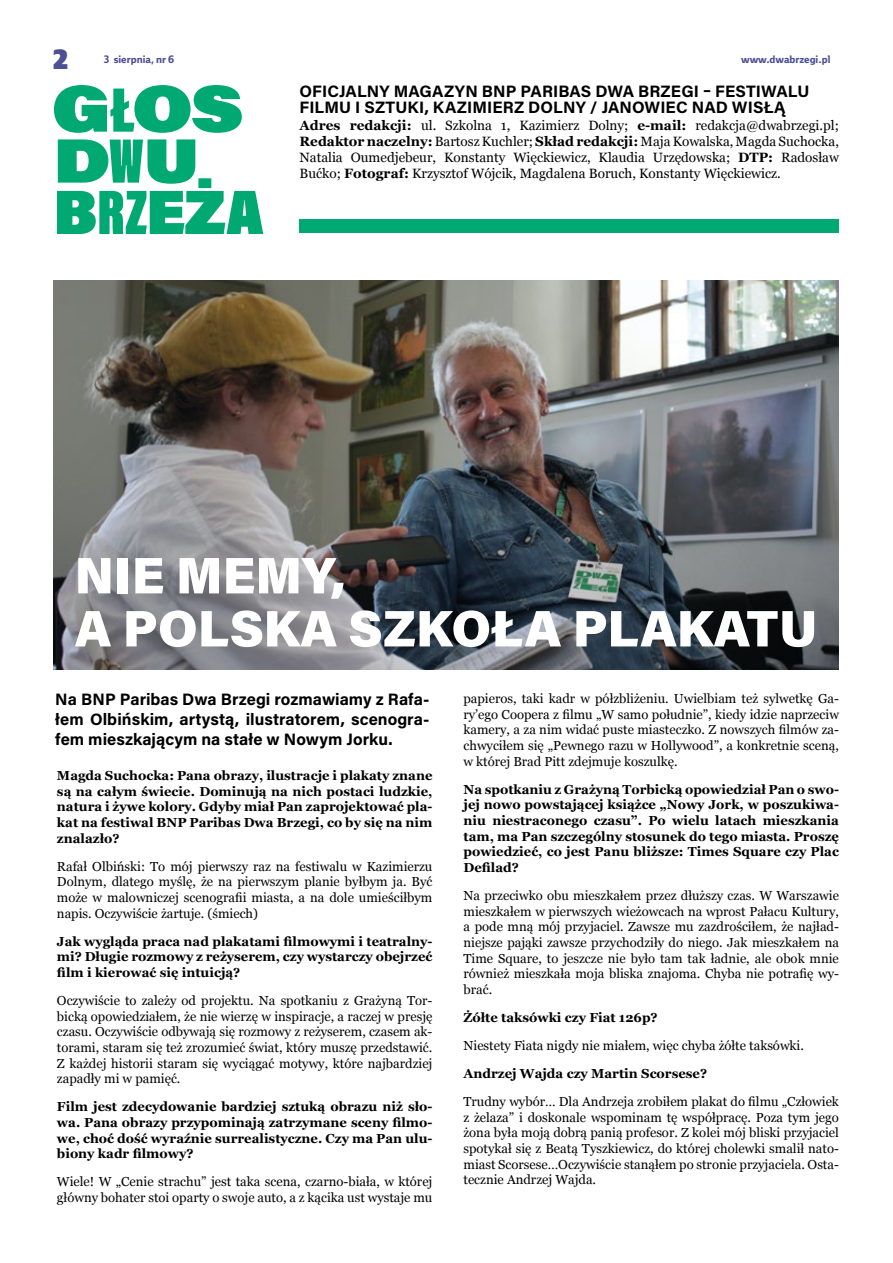
<style>
.page{position:relative;width:893px;height:1263px;background:#fff}
.page>*{position:absolute;margin:0;border:0;box-sizing:border-box;transform-origin:0 0}
.t1{font:900 51.3px/53.1px "Acumin Pro";color:#fff}
.t2{font:27px "Ebony Bl";color:#4e5096}
.t3{font:700 16.5px/19.8px "Acumin Pro";letter-spacing:.005em;color:#000}
.t4{font:13.5px/16.2px "Georgia";color:#000;text-align:justify}
.t5{font:13.05px/15.6px "Georgia";color:#000;text-align:justify}
.t6{font:700 13.05px/15.6px "Georgia";color:#000;text-align:justify}
.t7{font:700 10.5px "Ebony";color:#4e5096}
.s1{font-weight:700}
</style>
<div class="page">
<img style="left:53px;top:281px;width:786px;height:388px">
<svg style="left:54px;top:85px;width:188px;height:48px"></svg>
<svg style="left:57px;top:139px;width:206px;height:95px"></svg>
<div style="left:300px;top:220px;width:539px;height:13px;background:#00a872"></div>
<h2 class="t2" style="left:53px;top:41px;width:17px">2</h2>
<p class="t7" style="left:104px;top:52px;width:72px">3 sierpnia, nr 6</p>
<p class="t7" style="left:741px;top:52px;width:91px">www.dwabrzegi.pl</p>
<p class="t3" style="left:300px;top:83px;width:511px;line-height:16.2px">OFICJALNY MAGAZYN BNP PARIBAS DWA BRZEGI – FESTIWALU<br>FILMU I SZTUKI, KAZIMIERZ DOLNY / JANOWIEC NAD WISŁĄ</p>
<p class="t4" style="left:300px;top:116px;width:541px"><span class="s1">Adres redakcji:</span> ul. Szkolna 1, Kazimierz Dolny; <span class="s1">e-mail:</span> redakcja@dwabrzegi.pl; <span class="s1">Redaktor naczelny:</span> Bartosz Kuchler; <span class="s1">Skład redakcji:</span> Maja Kowalska, Magda Suchocka, Natalia Oumedjebeur, Konstanty Więckiewicz, Klaudia Urzędowska; <span class="s1">DTP:</span> Radosław Bućko; <span class="s1">Fotograf:</span> Krzysztof Wójcik, Magdalena Boruch, Konstanty Więckiewicz.</p>
<h1 class="t1" style="left:75px;top:546px;width:744px">NIE MEMY,<br>A POLSKA SZKOŁA PLAKATU</h1>
<p class="t3" style="left:55px;top:689px;width:376px;text-align:justify">Na BNP Paribas Dwa Brzegi rozmawiamy z Rafa&shy;łem Olbińskim, artystą, ilustratorem, scenogra&shy;fem mieszkającym na stałe w Nowym Jorku.</p>
<p class="t5" style="left:463px;top:690px;width:377px">papieros, taki kadr w półzbliżeniu. Uwielbiam też sylwetkę Ga&shy;ry’ego Coopera z filmu „W samo południe”, kiedy idzie naprzeciw kamery, a za nim widać puste miasteczko. Z nowszych filmów za&shy;chwyciłem się „Pewnego razu w Hollywood”, a konkretnie sceną, w której Brad Pitt zdejmuje koszulkę.</p>
<p class="t6" style="left:463px;top:781px;width:377px">Na spotkaniu z Grażyną Torbicką opowiedział Pan o swo&shy;jej nowo powstającej książce „Nowy Jork, w poszukiwa&shy;niu niestraconego czasu”. Po wielu latach mieszkania tam, ma Pan szczególny stosunek do tego miasta. Proszę powiedzieć, co jest Panu bliższe: Times Square czy Plac Defilad?</p>
<p class="t5" style="left:463px;top:887px;width:377px">Na przeciwko obu mieszkałem przez dłuższy czas. W Warszawie mieszkałem w pierwszych wieżowcach na wprost Pałacu Kultury, a pode mną mój przyjaciel. Zawsze mu zazdrościłem, że najład&shy;niejsze pająki zawsze przychodziły do niego. Jak mieszkałem na Time Square, to jeszcze nie było tam tak ładnie, ale obok mnie również mieszkała moja bliska znajoma. Chyba nie potrafię wy&shy;brać.</p>
<p class="t6" style="left:463px;top:1009px;width:196px">Żółte taksówki czy Fiat 126p?</p>
<p class="t5" style="left:463px;top:1037px;width:342px">Niestety Fiata nigdy nie miałem, więc chyba żółte taksówki.</p>
<p class="t6" style="left:463px;top:1065px;width:245px">Andrzej Wajda czy Martin Scorsese?</p>
<p class="t5" style="left:463px;top:1093px;width:377px">Trudny wybór… Dla Andrzeja zrobiłem plakat do filmu „Człowiek z żelaza” i doskonale wspominam tę współpracę. Poza tym jego żona była moją dobrą panią profesor. Z kolei mój bliski przyjaciel spotykał się z Beatą Tyszkiewicz, do której cholewki smalił nato&shy;miast Scorsese…Oczywiście stanąłem po stronie przyjaciela. Osta&shy;tecznie Andrzej Wajda.</p>
<p class="t6" style="left:57px;top:767px;width:377px">Magda Suchocka: Pana obrazy, ilustracje i plakaty znane są na całym świecie. Dominują na nich postaci ludzkie, natura i żywe kolory. Gdyby miał Pan zaprojektować pla&shy;kat na festiwal BNP Paribas Dwa Brzegi, co by się na nim znalazło?</p>
<p class="t5" style="left:57px;top:858px;width:377px">Rafał Olbiński: To mój pierwszy raz na festiwalu w Kazimierzu Dolnym, dlatego myślę, że na pierwszym planie byłbym ja. Być może w malowniczej scenografii miasta, a na dole umieściłbym napis. Oczywiście żartuje. (śmiech)</p>
<p class="t6" style="left:57px;top:933px;width:377px">Jak wygląda praca nad plakatami filmowymi i teatralny&shy;mi? Długie rozmowy z reżyserem, czy wystarczy obejrzeć film i kierować się intuicją?</p>
<p class="t5" style="left:57px;top:992px;width:377px">Oczywiście to zależy od projektu. Na spotkaniu z Grażyną Tor&shy;bicką opowiedziałem, że nie wierzę w inspiracje, a raczej w presję czasu. Oczywiście odbywają się rozmowy z reżyserem, czasem ak&shy;torami, staram się też zrozumieć świat, który muszę przedstawić.<br>Z każdej historii staram się wyciągać motywy, które najbardziej zapadły mi w pamięć.</p>
<p class="t6" style="left:57px;top:1098px;width:377px">Film jest zdecydowanie bardziej sztuką obrazu niż sło&shy;wa. Pana obrazy przypominają zatrzymane sceny filmo&shy;we, choć dość wyraźnie surrealistyczne. Czy ma Pan ulu&shy;biony kadr filmowy?</p>
<p class="t5" style="left:57px;top:1173px;width:377px">Wiele! W „Cenie strachu” jest taka scena, czarno-biała, w której główny bohater stoi oparty o swoje auto, a z kącika ust wystaje mu</p>
</div>
